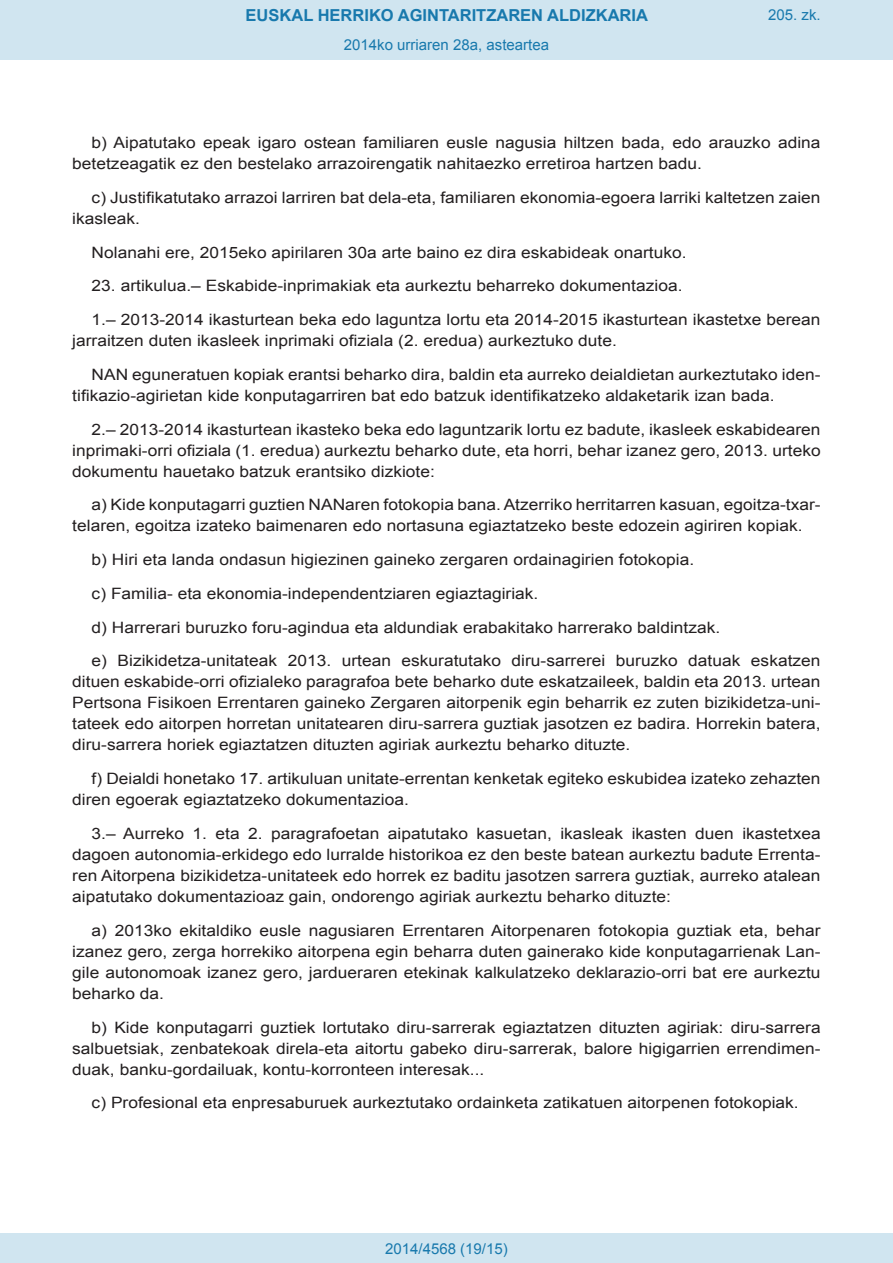
<style>
.page{position:relative;width:893px;height:1263px;background:#fff}
.page>*{position:absolute;margin:0;border:0;box-sizing:border-box;transform-origin:0 0}
.t1{font:700 16.5px "Arial";color:#1879ad}
.BOPVDetalle{font:15.6px/21px "Arial";color:#231f20;scale:1.11 1}
.Paginacion_Centro{font:15px "Arial";color:#1879ad}
</style>
<div class="page">
<div style="left:0;top:0;width:893px;height:60px;background:#d0e5f0"></div>
<div style="left:0;top:1233px;width:893px;height:30px;background:#d0e5f0"></div>
<p class="t1" style="left:246px;top:4px;width:404px">EUSKAL HERRIKO AGINTARITZAREN ALDIZKARIA</p>
<p class="Paginacion_Centro" style="left:344px;top:35px;width:207px">2014ko urriaren 28a, asteartea</p>
<p class="Paginacion_Centro" style="left:768px;top:5px;width:54px">205. zk.</p>
<p class="BOPVDetalle" style="left:72px;top:132px;width:676px;text-indent:19px">b) Aipatutako epeak igaro ostean familiaren eusle nagusia hiltzen bada, edo arauzko adina betetzeagatik ez den bestelako arrazoirengatik nahitaezko erretiroa hartzen badu.</p>
<p class="BOPVDetalle" style="left:72px;top:187px;width:676px;text-indent:19px">c) Justifikatutako arrazoi larriren bat dela-eta, familiaren ekonomia-egoera larriki kaltetzen zaien ikasleak.</p>
<p class="BOPVDetalle" style="left:92px;top:242px;width:537px">Nolanahi ere, 2015eko apirilaren 30a arte baino ez dira eskabideak onartuko.</p>
<p class="BOPVDetalle" style="left:92px;top:276px;width:534px">23. artikulua.– Eskabide-inprimakiak eta aurkeztu beharreko dokumentazioa.</p>
<p class="BOPVDetalle" style="left:72px;top:309px;width:676px;text-indent:19px">1.– 2013-2014 ikasturtean beka edo laguntza lortu eta 2014-2015 ikasturtean ikastetxe berean jarraitzen duten ikasleek inprimaki ofiziala (2. eredua) aurkeztuko dute.</p>
<p class="BOPVDetalle" style="left:72px;top:364px;width:676px;text-indent:19px">NAN eguneratuen kopiak erantsi beharko dira, baldin eta aurreko deialdietan aurkeztutako iden&shy;tifikazio-agirietan kide konputagarriren bat edo batzuk identifikatzeko aldaketarik izan bada.</p>
<p class="BOPVDetalle" style="left:72px;top:419px;width:676px;text-align:justify;text-indent:19px">2.– 2013-2014 ikasturtean ikasteko beka edo laguntzarik lortu ez badute, ikasleek eskabidearen inprimaki-orri ofiziala (1. eredua) aurkeztu beharko dute, eta horri, behar izanez gero, 2013. urteko dokumentu hauetako batzuk erantsiko dizkiote:</p>
<p class="BOPVDetalle" style="left:72px;top:495px;width:676px;text-indent:19px">a) Kide konputagarri guztien NANaren fotokopia bana. Atzerriko herritarren kasuan, egoitza-txar&shy;telaren, egoitza izateko baimenaren edo nortasuna egiaztatzeko beste edozein agiriren kopiak.</p>
<p class="BOPVDetalle" style="left:92px;top:549px;width:544px">b) Hiri eta landa ondasun higiezinen gaineko zergaren ordainagirien fotokopia.</p>
<p class="BOPVDetalle" style="left:92px;top:583px;width:404px">c) Familia- eta ekonomia-independentziaren egiaztagiriak.</p>
<p class="BOPVDetalle" style="left:92px;top:617px;width:568px">d) Harrerari buruzko foru-agindua eta aldundiak erabakitako harrerako baldintzak.</p>
<p class="BOPVDetalle" style="left:72px;top:651px;width:676px;text-align:justify;text-indent:19px">e) Bizikidetza-unitateak 2013. urtean eskuratutako diru-sarrerei buruzko datuak eskatzen dituen eskabide-orri ofizialeko paragrafoa bete beharko dute eskatzaileek, baldin eta 2013. urtean Pertsona Fisikoen Errentaren gaineko Zergaren aitorpenik egin beharrik ez zuten bizikidetza-uni&shy;tateek edo aitorpen horretan unitatearen diru-sarrera guztiak jasotzen ez badira. Horrekin batera, diru-sarrera horiek egiaztatzen dituzten agiriak aurkeztu beharko dituzte.</p>
<p class="BOPVDetalle" style="left:72px;top:768px;width:676px;text-indent:19px">f) Deialdi honetako 17. artikuluan unitate-errentan kenketak egiteko eskubidea izateko zehazten diren egoerak egiaztatzeko dokumentazioa.</p>
<p class="BOPVDetalle" style="left:72px;top:823px;width:676px;text-align:justify;text-indent:19px">3.– Aurreko 1. eta 2. paragrafoetan aipatutako kasuetan, ikasleak ikasten duen ikastetxea dagoen autonomia-erkidego edo lurralde historikoa ez den beste batean aurkeztu badute Errenta&shy;ren Aitorpena bizikidetza-unitateek edo horrek ez baditu jasotzen sarrera guztiak, aurreko atalean aipatutako dokumentazioaz gain, ondorengo agiriak aurkeztu beharko dituzte:</p>
<p class="BOPVDetalle" style="left:72px;top:920px;width:676px;text-align:justify;text-indent:19px">a) 2013ko ekitaldiko eusle nagusiaren Errentaren Aitorpenaren fotokopia guztiak eta, behar izanez gero, zerga horrekiko aitorpena egin beharra duten gainerako kide konputagarrienak Lan&shy;gile autonomoak izanez gero, jardueraren etekinak kalkulatzeko deklarazio-orri bat ere aurkeztu beharko da.</p>
<p class="BOPVDetalle" style="left:72px;top:1017px;width:676px;text-align:justify;text-indent:19px">b) Kide konputagarri guztiek lortutako diru-sarrerak egiaztatzen dituzten agiriak: diru-sarrera salbuetsiak, zenbatekoak direla-eta aitortu gabeko diru-sarrerak, balore higigarrien errendimen&shy;duak, banku-gordailuak, kontu-korronteen interesak...</p>
<p class="BOPVDetalle" style="left:92px;top:1092px;width:638px">c) Profesional eta enpresaburuek aurkeztutako ordainketa zatikatuen aitorpenen fotokopiak.</p>
<p class="Paginacion_Centro" style="left:385px;top:1238px;width:124px">2014/4568 (19/15)</p>
</div>
